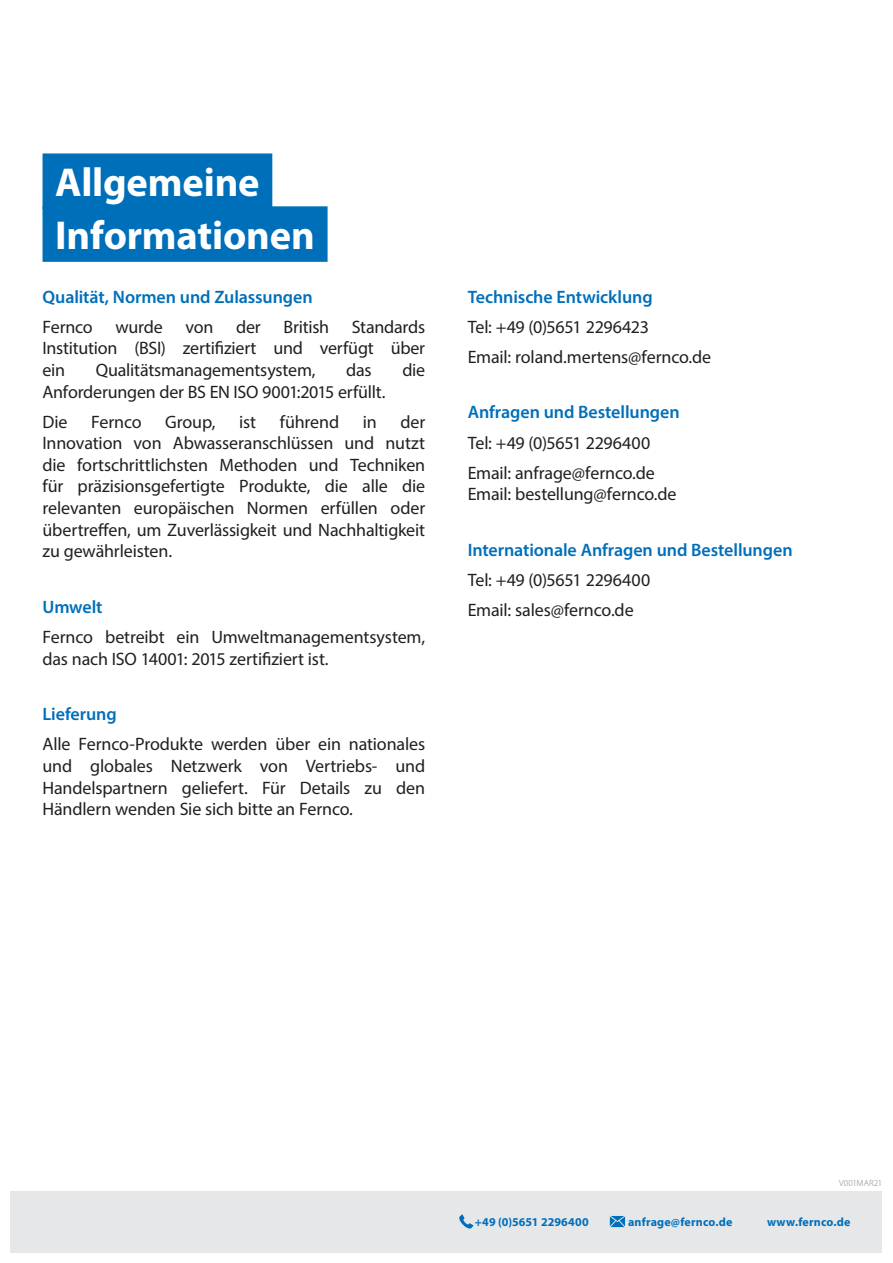
<style>
.page{position:relative;width:893px;height:1263px;background:#fff}
.page>*{position:absolute;margin:0;border:0;box-sizing:border-box;transform-origin:0 0}
.t1{font:700 40.5px/52.8px "Myriad Pro";letter-spacing:-.005em;color:#fff}
.t2{font:18px/21.6px "Myriad Pro";letter-spacing:-.01em;color:#231f20}
.t3{font:600 18px "Myriad Pro";letter-spacing:-.005em;color:#006fba}
.t4{font:700 12px "Myriad Pro";letter-spacing:.015em;color:#006fba}
.t5{font:300 9px "Myriad Pro";letter-spacing:.01em;color:#808285}
</style>
<div class="page">
<div style="left:11px;top:1191px;width:871px;height:61px;background:#e6e7e9"></div>
<svg style="left:459px;top:1214px;width:14px;height:14px"></svg>
<svg style="left:610px;top:1216px;width:15px;height:11px"></svg>
<div style="left:43px;top:153px;width:229px;height:56px;background:#006fba"></div>
<div style="left:43px;top:206px;width:285px;height:56px;background:#006fba"></div>
<h1 class="t1" style="left:55px;top:155px;width:261px">Allgemeine<br>Informationen</h1>
<p class="t3" style="left:43px;top:285px;width:272px">Qualität, Normen und Zulassungen</p>
<p class="t2" style="left:43px;top:316px;width:52px">Fernco</p>
<p class="t2" style="left:115px;top:316px;width:49px">wurde</p>
<p class="t2" style="left:186px;top:316px;width:29px">von</p>
<p class="t2" style="left:236px;top:316px;width:26px">der</p>
<p class="t2" style="left:284px;top:316px;width:47px">British</p>
<p class="t2" style="left:43px;top:316px;width:384px;text-align:justify;text-indent:309px">Standards Institution (BSI) zertifiziert und verfügt über ein</p>
<p class="t2" style="left:96px;top:359px;width:221px">Qualitätsmanagementsystem,</p>
<p class="t2" style="left:346px;top:359px;width:27px">das</p>
<p class="t2" style="left:402px;top:359px;width:24px">die</p>
<p class="t2" style="left:43px;top:376px;width:344px;line-height:30.2px">Anforderungen der BS EN ISO 9001:2015 erfüllt.<br>Die</p>
<p class="t2" style="left:91px;top:411px;width:52px">Fernco</p>
<p class="t2" style="left:165px;top:411px;width:52px">Group,</p>
<p class="t2" style="left:239px;top:411px;width:19px">ist</p>
<p class="t2" style="left:280px;top:411px;width:61px">führend</p>
<p class="t2" style="left:363px;top:411px;width:15px">in</p>
<p class="t2" style="left:43px;top:411px;width:384px;text-align:justify;text-indent:358px">der Innovation von Abwasseranschlüssen und nutzt die fortschrittlichsten Methoden und Techniken für präzisionsgefertigte Produkte, die alle die relevanten europäischen Normen erfüllen oder übertreffen, um Zuverlässigkeit und Nachhaltigkeit zu gewährleisten.</p>
<p class="t3" style="left:43px;top:595px;width:62px">Umwelt</p>
<p class="t2" style="left:43px;top:626px;width:384px">Fernco betreibt ein Umweltmanagementsystem, das nach ISO 14001: 2015 zertifiziert ist.</p>
<p class="t3" style="left:43px;top:703px;width:76px">Lieferung</p>
<p class="t2" style="left:43px;top:733px;width:384px;text-align:justify">Alle Fernco-Produkte werden über ein nationales und globales Netzwerk von Vertriebs- und Handelspartnern geliefert. Für Details zu den Händlern wenden Sie sich bitte an Fernco.</p>
<p class="t3" style="left:468px;top:285px;width:186px">Technische Entwicklung</p>
<p class="t2" style="left:468px;top:311px;width:245px;line-height:30.2px">Tel: +49 (0)5651 2296423<br>Email: roland.mertens@fernco.de</p>
<p class="t3" style="left:468px;top:401px;width:213px">Anfragen und Bestellungen</p>
<p class="t2" style="left:468px;top:427px;width:189px;line-height:30.2px">Tel: +49 (0)5651 2296400<br>Email: anfrage@fernco.de</p>
<p class="t2" style="left:468px;top:483px;width:210px">Email: bestellung@fernco.de</p>
<p class="t3" style="left:468px;top:538px;width:326px">Internationale Anfragen und Bestellungen</p>
<p class="t2" style="left:468px;top:565px;width:184px;line-height:30.2px">Tel: +49 (0)5651 2296400<br>Email: sales@fernco.de</p>
<p class="t5" style="left:839px;top:1177px;width:45px">V001MAR21</p>
<p class="t4" style="left:475px;top:1214px;width:115px">+49 (0)5651 2296400</p>
<p class="t4" style="left:628px;top:1214px;width:106px">anfrage@fernco.de</p>
<p class="t4" style="left:767px;top:1214px;width:85px">www.fernco.de</p>
</div>
